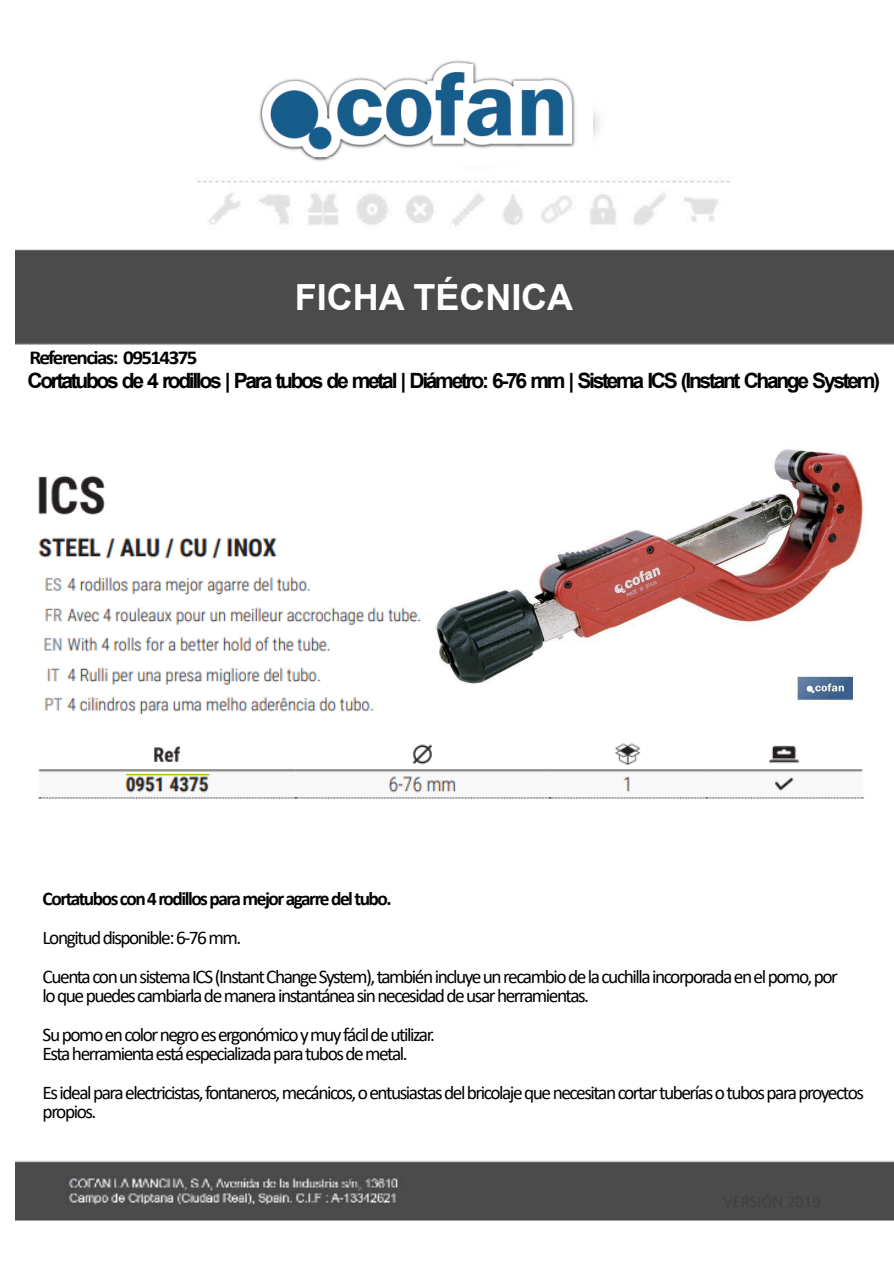
<style>
.page{position:relative;width:894px;height:1264px;background:#fff}
.page>*{position:absolute;margin:0;border:0;box-sizing:border-box;transform-origin:0 0}
.t1{font:700 36px "Arial";color:#fff}
.t2{font:700 21px "Arial";letter-spacing:-.11em;color:#000}
.t3{font:700 19.8px "Calibri";letter-spacing:-.075em;color:#000;scale:1.07 1}
.t4{font:19.35px/38.7px "Calibri";letter-spacing:-.075em;color:#000}
.t5{font:700 19.35px "Calibri";letter-spacing:-.075em;color:#000}
</style>
<div class="page">
<img style="left:15px;top:180px;width:878px;height:1041px">
<img style="left:22px;top:522px;width:855px;height:278px">
<img style="left:425px;top:417px;width:448px;height:298px">
<img style="left:15px;top:465px;width:172px;height:71px">
<img style="left:259px;top:60px;width:316px;height:101px">
<h1 class="t1" style="left:295px;top:284px;width:280px">FICHA TÉCNICA</h1>
<p class="t3" style="left:29px;top:349px;width:158px">Referencias: 09514375</p>
<p class="t2" style="left:28px;top:373px;width:854px">Cortatubos de 4 rodillos | Para tubos de metal | Diámetro: 6-76 mm | Sistema ICS (Instant Change System)</p>
<p class="t5" style="left:43px;top:890px;width:350px">Cortatubos con 4 rodillos para mejor agarre del tubo.</p>
<p class="t4" style="left:43px;top:919px;width:796px">Longitud disponible: 6-76 mm.<br>Cuenta con un sistema ICS (Instant Change System), también incluye un recambio de la cuchilla incorporada en el pomo, por</p>
<p class="t4" style="left:43px;top:977px;width:548px">lo que puedes cambiarla de manera instantánea sin necesidad de usar herramientas.<br>Su pomo en color negro es ergonómico y muy fácil de utilizar.</p>
<p class="t4" style="left:43px;top:1036px;width:822px">Esta herramienta está especializada para tubos de metal.<br>Es ideal para electricistas, fontaneros, mecánicos, o entusiastas del bricolaje que necesitan cortar tuberías o tubos para proyectos</p>
<p class="t4" style="left:43px;top:1094px;width:55px">propios.</p>
</div>
